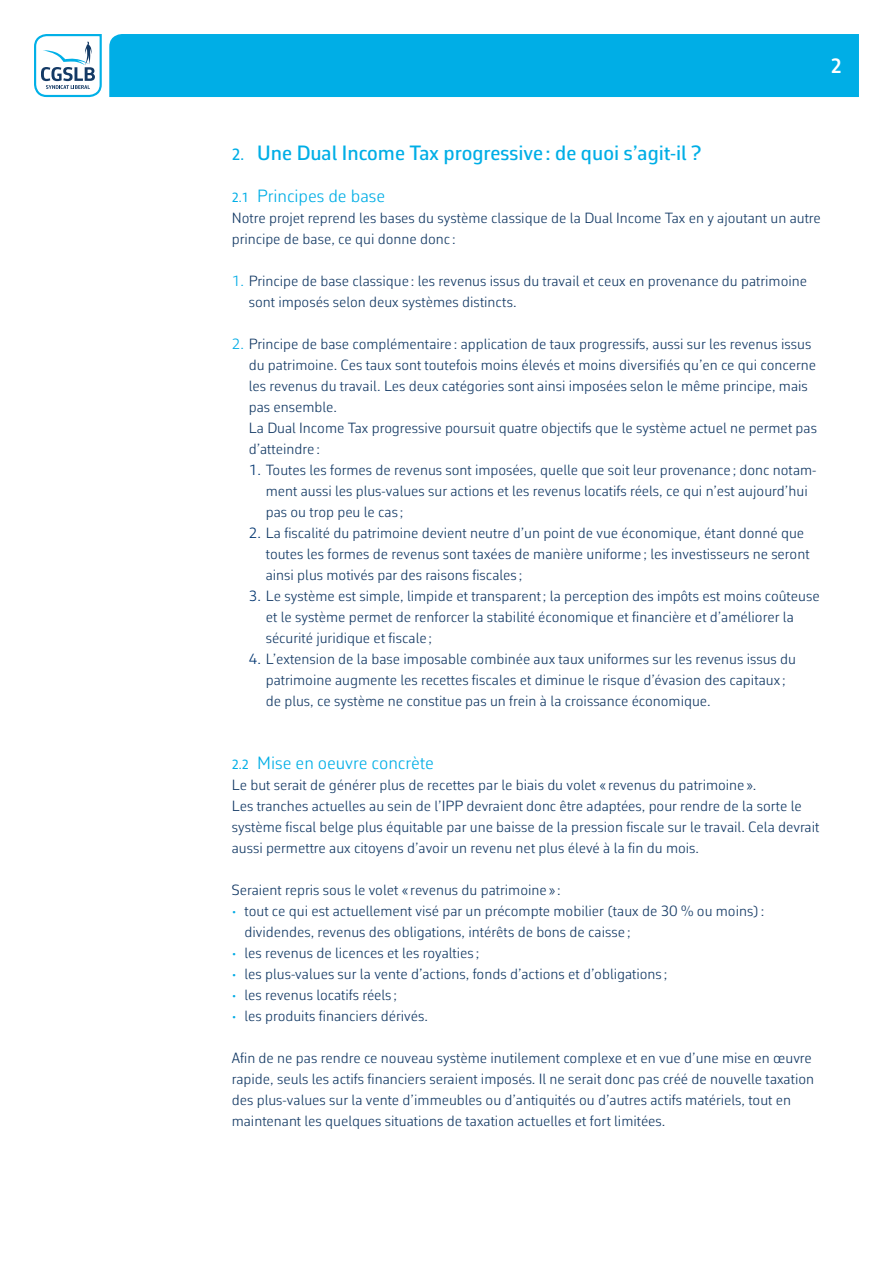
<style>
.page{position:relative;width:893px;height:1263px;background:#fff}
.page>*{position:absolute;margin:0;border:0;box-sizing:border-box;transform-origin:0 0}
.titel_2{font:500 21px "Corbeau Pro";color:#00aee6}
.titel_2-2{font:600 21px "Corbeau Con Pro";color:#fff}
.titel_3{font:300 18px "Corbeau Pro";color:#00aee6}
.body{font:300 15px/21px "Corbeau Pro";color:#143a65}
.opsomming_2_-_cijfer{font:300 15px/21px "Corbeau Pro";color:#143a65}
.opsomming_1_-_cijfer{font:300 15px/21px "Corbeau Pro";color:#143a65}
.opsomming_1_-_bullet{font:300 15px/21px "Corbeau Pro";color:#143a65}
.s1{font-family:"Corbeau Con Pro";font-size:16.5px}
.s2{font-family:"Corbeau Con Pro";font-weight:400;font-size:13.5px}
.s3{color:#00abe5}
.s4{color:#023671}
</style>
<div class="page">
<svg style="left:34px;top:34px;width:68px;height:63px"></svg>
<div style="left:109px;top:34px;width:750px;height:63px;background:#00aee6"></div>
<p class="titel_2-2" style="left:831px;top:52px;width:13px">2</p>
<p class="titel_2" style="left:232px;top:139px;width:471px"><span class="s1">2.</span> Une Dual Income Tax progressive : de quoi s’agit-il ?</p>
<p class="titel_3" style="left:232px;top:184px;width:155px"><span class="s2">2.1</span> Principes de base</p>
<p class="body" style="left:232px;top:207px;width:591px">Notre projet reprend les bases du système classique de la Dual Income Tax en y ajoutant un autre principe de base, ce qui donne donc :</p>
<p class="opsomming_1_-_cijfer" style="left:249px;top:270px;width:560px;text-indent:-17px"><span class="s3">1.</span> Principe de base classique : les revenus issus du travail et ceux en provenance du patrimoine sont imposés selon deux systèmes distincts.</p>
<p class="opsomming_1_-_cijfer" style="left:249px;top:333px;width:569px;text-indent:-17px"><span class="s3">2.</span> Principe de base complémentaire : application de taux progressifs, aussi sur les revenus issus du patrimoine. Ces taux sont toutefois moins élevés et moins diversifiés qu’en ce qui concerne les revenus du travail. Les deux catégories sont ainsi imposées selon le même principe, mais pas ensemble.</p>
<p class="opsomming_1_-_cijfer" style="left:249px;top:417px;width:570px">La Dual Income Tax progressive poursuit quatre objectifs que le système actuel ne permet pas d’atteindre :</p>
<p class="opsomming_2_-_cijfer" style="left:266px;top:459px;width:552px;text-indent:-17px"><span class="s4">1.</span> Toutes les formes de revenus sont imposées, quelle que soit leur provenance ; donc notam&shy;ment aussi les plus-values sur actions et les revenus locatifs réels, ce qui n’est aujourd’hui pas ou trop peu le cas ;</p>
<p class="opsomming_2_-_cijfer" style="left:266px;top:522px;width:545px;text-indent:-17px"><span class="s4">2.</span> La fiscalité du patrimoine devient neutre d’un point de vue économique, étant donné que toutes les formes de revenus sont taxées de manière uniforme ; les investisseurs ne seront ainsi plus motivés par des raisons fiscales ;</p>
<p class="opsomming_2_-_cijfer" style="left:266px;top:585px;width:555px;text-indent:-17px"><span class="s4">3.</span> Le système est simple, limpide et transparent; la perception des impôts est moins coûteuse et le système permet de renforcer la stabilité économique et financière et d’améliorer la sécurité juridique et fiscale ;</p>
<p class="opsomming_2_-_cijfer" style="left:266px;top:648px;width:532px;text-indent:-17px"><span class="s4">4.</span> L’extension de la base imposable combinée aux taux uniformes sur les revenus issus du patrimoine augmente les recettes fiscales et diminue le risque d’évasion des capitaux ; de plus, ce système ne constitue pas un frein à la croissance économique.</p>
<p class="titel_3" style="left:232px;top:751px;width:204px"><span class="s2">2.2</span> Mise en oeuvre concrète</p>
<p class="body" style="left:232px;top:774px;width:589px">Le but serait de générer plus de recettes par le biais du volet « revenus du patrimoine ».<br>Les tranches actuelles au sein de l’IPP devraient donc être adaptées, pour rendre de la sorte le système fiscal belge plus équitable par une baisse de la pression fiscale sur le travail. Cela devrait aussi permettre aux citoyens d’avoir un revenu net plus élevé à la fin du mois.</p>
<p class="body" style="left:232px;top:879px;width:331px">Seraient repris sous le volet « revenus du patrimoine » :</p>
<p class="opsomming_1_-_bullet" style="left:244px;top:900px;width:521px;text-indent:-13px"><span class="s3">•</span> tout ce qui est actuellement visé par un précompte mobilier (taux de 30 % ou moins): dividendes, revenus des obligations, intérêts de bons de caisse ;</p>
<p class="opsomming_1_-_bullet" style="left:232px;top:942px;width:249px"><span class="s3">•</span> les revenus de licences et les royalties ;</p>
<p class="opsomming_1_-_bullet" style="left:232px;top:963px;width:437px"><span class="s3">•</span> les plus-values sur la vente d’actions, fonds d’actions et d’obligations ;</p>
<p class="opsomming_1_-_bullet" style="left:232px;top:984px;width:167px"><span class="s3">•</span> les revenus locatifs réels ;</p>
<p class="opsomming_1_-_bullet" style="left:232px;top:1005px;width:198px"><span class="s3">•</span> les produits financiers dérivés.</p>
<p class="body" style="left:232px;top:1047px;width:584px">Afin de ne pas rendre ce nouveau système inutilement complexe et en vue d’une mise en œuvre rapide, seuls les actifs financiers seraient imposés. Il ne serait donc pas créé de nouvelle taxation des plus-values sur la vente d’immeubles ou d’antiquités ou d’autres actifs matériels, tout en maintenant les quelques situations de taxation actuelles et fort limitées.</p>
</div>
